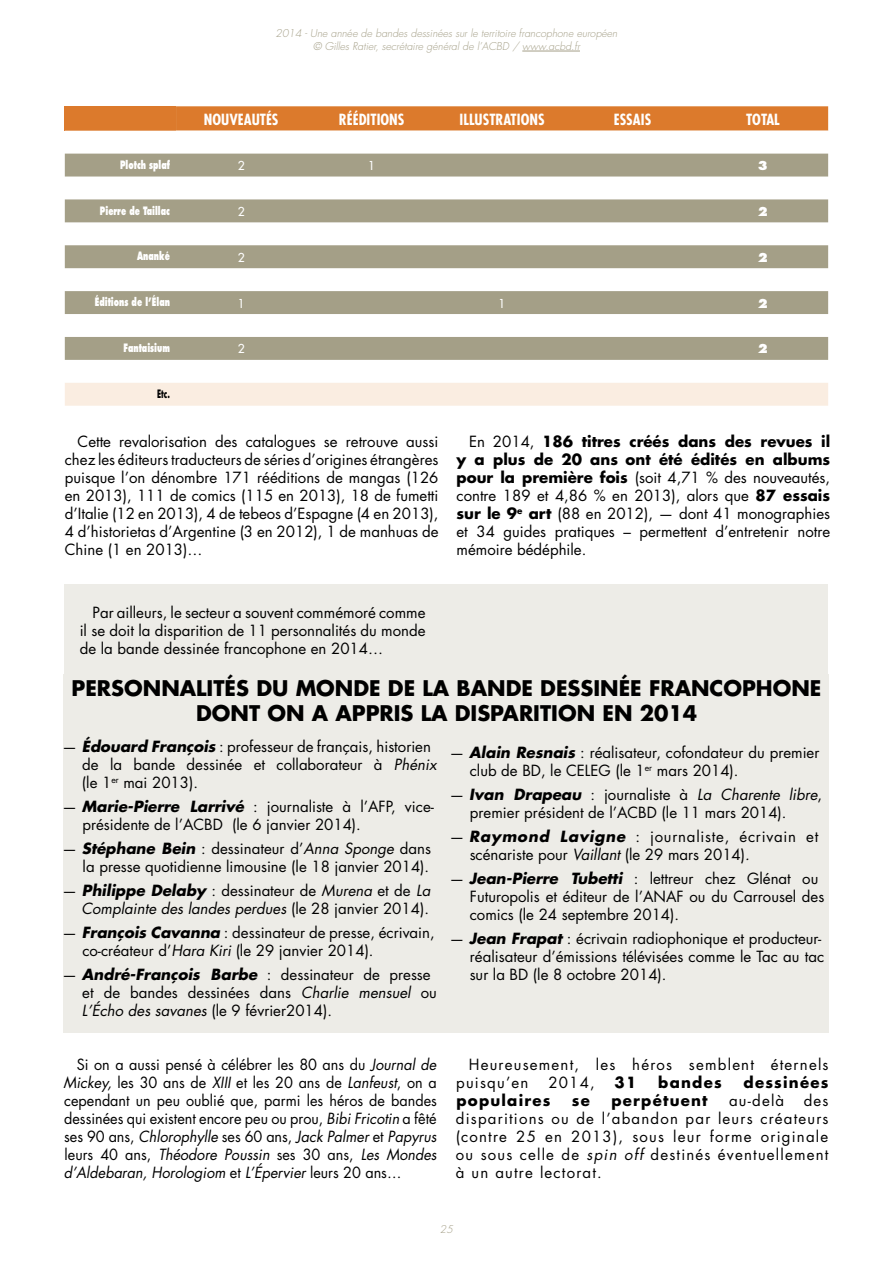
<style>
.page{position:relative;width:893px;height:1263px;background:#fff}
.page>*{position:absolute;margin:0;border:0;box-sizing:border-box;transform-origin:0 0}
.t1{font:700 21px/25.2px "Futura Std";color:#000;text-align:center}
.t2{font:15px/18px "Futura Std";color:#000}
.t3{font:15px/18px "Futura Std";color:#000;text-align:justify;scale:.96 1}
.t4{font:15px/18px "Futura Std";letter-spacing:.08em;color:#000}
.t5{font:700 condensed 15px "Futura Std";color:#fff}
.t6{font:700 15px "Futura Std";letter-spacing:.08em;color:#000}
.t7{font:500 12px "Futura Std";color:#fff}
.t8{font:800 12px "Futura Std";color:#fff}
.t9{font:800 11.25px "Futura Std";color:#fff;scale:.67 1}
.t10{font:700 11.25px "Futura Std";color:#000;scale:.67 1}
.t11{font:italic 300 10.5px/12.6px "Futura Std";color:#a49f87;text-align:center}
.s1{font-weight:700}
.s2{font-weight:700;font-style:italic}
.s3{font-style:italic}
</style>
<div class="page">
<div style="left:65px;top:585px;width:763px;height:89px;background:#edece7"></div>
<div style="left:65px;top:106px;width:111px;height:25px;background:#dc7a2c"></div>
<svg style="left:176px;top:106px;width:652px;height:25px;background:#dd7e33"></svg>
<svg style="left:65px;top:154px;width:763px;height:206px;fill:#a49f87"></svg>
<div style="left:65px;top:383px;width:763px;height:23px;background:#faede1"></div>
<div style="left:64px;top:674px;width:765px;height:358px;background:#edece7"></div>
<hr style="left:522px;top:51px;width:58px;height:1px;background:#a49f87">
<p class="t11" style="left:276px;top:28px;width:343px">2014 - Une année de bandes dessinées sur le territoire francophone européen © Gilles Ratier, secrétaire général de l’ACBD / www.acbd.fr</p>
<p class="t5" style="left:204px;top:110px;width:76px">NOUVEAUTÉS</p>
<p class="t5" style="left:339px;top:110px;width:67px">RÉÉDITIONS</p>
<p class="t5" style="left:460px;top:110px;width:86px">ILLUSTRATIONS</p>
<p class="t5" style="left:614px;top:110px;width:39px">ESSAIS</p>
<p class="t5" style="left:746px;top:110px;width:35px">TOTAL</p>
<p class="t9" style="left:120px;top:157px;width:76px">Plotch splaf</p>
<p class="t7" style="left:238px;top:158px;width:8px">2</p>
<p class="t7" style="left:368px;top:158px;width:8px">1</p>
<p class="t8" style="left:758px;top:158px;width:11px">3</p>
<p class="t9" style="left:100px;top:203px;width:106px">Pierre de Taillac</p>
<p class="t7" style="left:238px;top:204px;width:8px">2</p>
<p class="t8" style="left:758px;top:204px;width:11px">2</p>
<p class="t9" style="left:137px;top:249px;width:51px">Ananké</p>
<p class="t7" style="left:238px;top:250px;width:8px">2</p>
<p class="t8" style="left:758px;top:250px;width:11px">2</p>
<p class="t9" style="left:95px;top:295px;width:114px">Éditions de l’Élan</p>
<p class="t7" style="left:238px;top:296px;width:8px">1</p>
<p class="t7" style="left:499px;top:296px;width:8px">1</p>
<p class="t8" style="left:758px;top:295px;width:11px">2</p>
<p class="t9" style="left:124px;top:341px;width:71px">Fantaisium</p>
<p class="t7" style="left:238px;top:341px;width:8px">2</p>
<p class="t8" style="left:758px;top:341px;width:11px">2</p>
<p class="t10" style="left:157px;top:386px;width:21px">Etc.</p>
<p class="t2" style="left:65px;top:432px;width:375px;text-align:justify;text-indent:13px">Cette revalorisation des catalogues se retrouve aussi chez les éditeurs traducteurs de séries d’origines étrangères puisque l’on dénombre 171 rééditions de mangas (126 en 2013), 111 de comics (115 en 2013), 18 de fumetti d’Italie (12 en 2013), 4 de tebeos d’Espagne (4 en 2013), 4 d’historietas d’Argentine (3 en 2012), 1 de manhuas de Chine (1 en 2013)…</p>
<p class="t2" style="left:456px;top:432px;width:375px;text-align:justify;text-indent:13px">En 2014, <span class="s1">186 titres créés dans des revues il y a plus de 20 ans ont été édités en albums pour la première fois</span> (soit 4,71 % des nouveautés, contre 189 et 4,86 % en 2013), alors que <span class="s1">87 essais sur le 9</span><sup>e</sup> <span class="s1">art</span> (88 en 2012), — dont 41 monographies et 34 guides pratiques – permettent d’entretenir notre mémoire bédéphile.</p>
<p class="t2" style="left:80px;top:603px;width:347px;text-align:justify;text-indent:13px">Par ailleurs, le secteur a souvent commémoré comme il se doit la disparition de 11 personnalités du monde de la bande dessinée francophone en 2014…</p>
<h1 class="t1" style="left:72px;top:675px;width:751px">PERSONNALITÉS DU MONDE DE LA BANDE DESSINÉE FRANCOPHONE<br>DONT ON A APPRIS LA DISPARITION EN 2014</h1>
<p class="t2" style="left:82px;top:737px;width:356px;text-indent:-20px">— <span class="s2">Édouard François</span> : professeur de français, historien de la bande dessinée et collaborateur à <span class="s3">Phénix </span>(le 1<sup>er</sup> mai 2013).</p>
<p class="t2" style="left:83px;top:797px;width:353px;text-indent:-20px">— <span class="s2">Marie-Pierre Larrivé</span> : journaliste à l’AFP, vice&shy;présidente de l’ACBD (le 6 janvier 2014).</p>
<p class="t2" style="left:62px;top:839px;width:370px;text-align:right">— <span class="s2">Stéphane Bein</span> : dessinateur d’<span class="s3">Anna Sponge</span> dans la presse quotidienne limousine (le 18 janvier 2014).</p>
<p class="t2" style="left:62px;top:881px;width:370px;text-align:right">— <span class="s2">Philippe Delaby</span> : dessinateur de <span class="s3">Murena</span> et de <span class="s3">La<br>Complainte des landes perdues</span> (le 28 janvier 2014).</p>
<p class="t2" style="left:82px;top:923px;width:354px;text-indent:-20px">— <span class="s2">François Cavanna</span> : dessinateur de presse, écrivain, co-créateur d’<span class="s3">Hara Kiri</span> (le 29 janvier 2014).</p>
<p class="t2" style="left:82px;top:965px;width:356px;text-indent:-20px">— <span class="s2">André-François Barbe</span> : dessinateur de presse et de bandes dessinées dans <span class="s3">Charlie mensuel</span> ou<br><span class="s3">L’Écho des savanes</span> (le 9 février2014).</p>
<p class="t2" style="left:470px;top:743px;width:351px;text-indent:-20px">— <span class="s2">Alain Resnais</span> : réalisateur, cofondateur du premier club de BD, le CELEG (le 1<sup>er</sup> mars 2014).</p>
<p class="t2" style="left:470px;top:785px;width:354px;text-indent:-20px">— <span class="s2">Ivan Drapeau</span> : journaliste à <span class="s3">La Charente libre</span>, premier président de l’ACBD (le 11 mars 2014).</p>
<p class="t2" style="left:470px;top:827px;width:350px;text-indent:-20px">— <span class="s2">Raymond Lavigne</span> : journaliste, écrivain et scénariste pour <span class="s3">Vaillant</span> (le 29 mars 2014)<span class="s3">.</span></p>
<p class="t2" style="left:470px;top:869px;width:356px;text-indent:-20px">— <span class="s2">Jean-Pierre Tubetti</span> : lettreur chez Glénat ou<br>Futuropolis et éditeur de l’ANAF ou du Carrousel des comics (le 24 septembre 2014).</p>
<p class="t2" style="left:470px;top:929px;width:356px;text-indent:-20px">— <span class="s2">Jean Frapat</span> : écrivain radiophonique et producteur&shy;réalisateur d’émissions télévisées comme le Tac au tac sur la BD (le 8 octobre 2014).</p>
<p class="t3" style="left:64px;top:1056px;width:390px;text-indent:13px">Si on a aussi pensé à célébrer les 80 ans du <span class="s3">Journal de Mickey,</span> les 30 ans de <span class="s3">XIII</span> et les 20 ans de <span class="s3">Lanfeust</span>, on a cependant un peu oublié que, parmi les héros de bandes dessinées qui existent encore peu ou prou, <span class="s3">Bibi Fricotin</span> a fêté ses 90 ans, <span class="s3">Chlorophylle</span> ses 60 ans, <span class="s3">Jack Palmer</span> et <span class="s3">Papyrus </span>leurs 40 ans, <span class="s3">Théodore Poussin</span> ses 30 ans, <span class="s3">Les Mondes d’Aldebaran, Horologiom</span> et <span class="s3">L’Épervier</span> leurs 20 ans…</p>
<p class="t4" style="left:456px;top:1056px;width:374px;text-indent:13px">Heureusement, les héros semblent éternels puisqu’en</p>
<p class="t2" style="left:548px;top:1074px;width:48px">2014,</p>
<p class="t6" style="left:615px;top:1072px;width:23px">31</p>
<p class="t6" style="left:658px;top:1072px;width:65px">bandes</p>
<p class="t6" style="left:744px;top:1072px;width:86px">dessinées</p>
<p class="t6" style="left:456px;top:1090px;width:96px">populaires</p>
<p class="t6" style="left:572px;top:1090px;width:20px">se</p>
<p class="t6" style="left:611px;top:1090px;width:98px">perpétuent</p>
<p class="t2" style="left:729px;top:1092px;width:57px">au-delà</p>
<p class="t2" style="left:456px;top:1092px;width:374px;text-align:justify;text-indent:348px">des disparitions ou de l’abandon par leurs créateurs (contre 25 en 2013), sous leur forme originale ou sous celle de <span class="s3">spin off</span> destinés éventuellement à un autre lectorat.</p>
<p class="t11" style="left:440px;top:1223px;width:15px">25</p>
</div>
